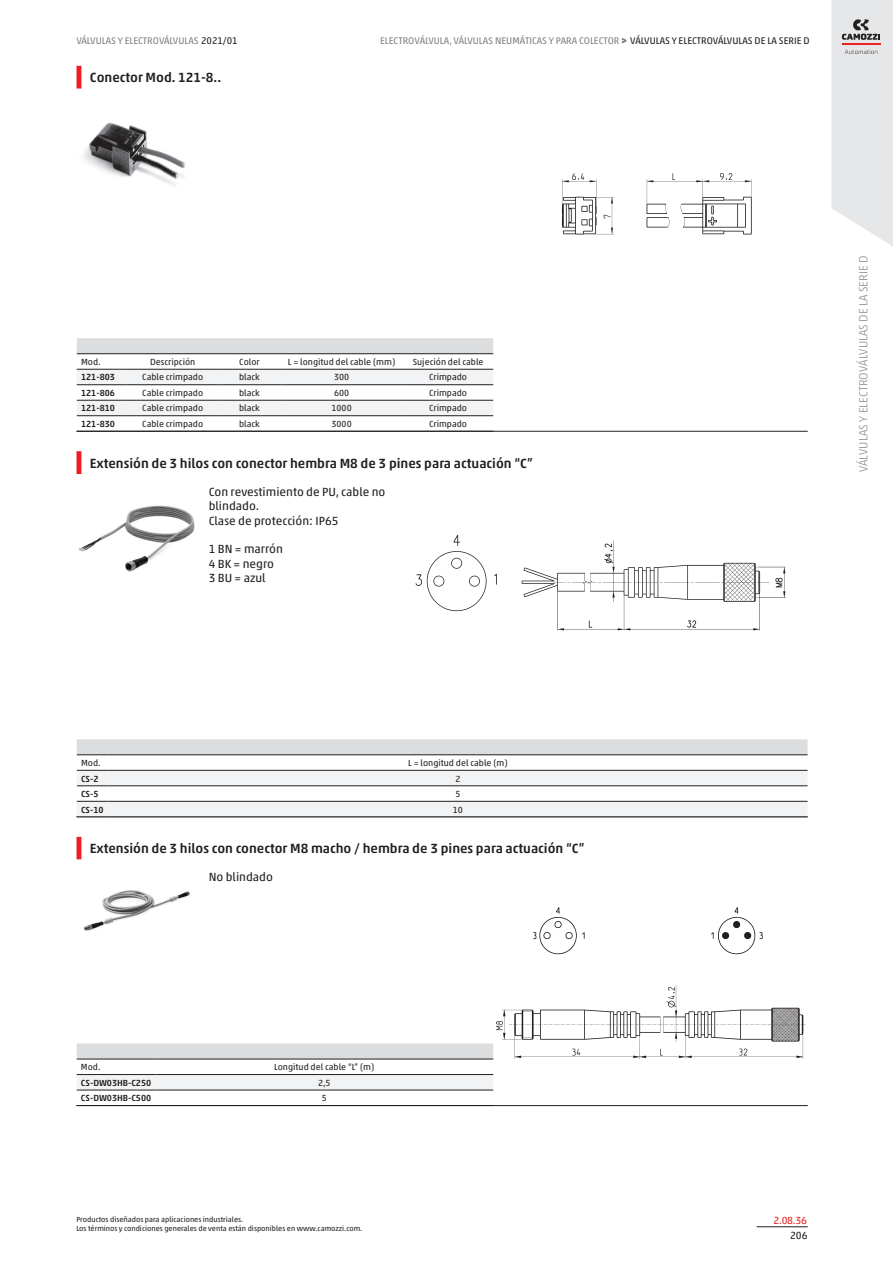
<style>
.page{position:relative;width:893px;height:1263px;background:#fff}
.page>*{position:absolute;margin:0;border:0;box-sizing:border-box;transform-origin:0 0}
.blockTitle_value{font:500 13.5px "Akko W1 G";color:#231f20}
.normal_value{font:12px/14.4px "Akko W1 G";color:#231f20}
.t1{font:300 12px "Akko W1 G";color:#939598}
.secR{font:10.5px "Akko W1 G";color:#e72621}
.sec4R{font:10.5px "Akko W1 G";color:#231f20}
.headTitleR{font:9.75px "Akko W1 G";color:#808285}
.footTitleR{font:9.75px "Akko W1 G";color:#808285}
.models_cell{font:9px "Akko W1 G";color:#231f20}
.models_header{font:9px "Akko W1 G";color:#231f20}
.models_row_header{font:500 9px "Akko W1 G";color:#231f20}
.models_model{font:9px "Akko W1 G";color:#231f20}
.footNotesR{font:7.5px "Akko W1 G";color:#231f20}
.s1{color:#231f20}
.s2{font-size:9px}
</style>
<div class="page">
<hr style="left:757px;top:1226px;width:51px;height:1px;background:#231f20">
<svg style="left:831px;top:0;width:62px;height:246px;background:#e4e4e6"></svg>
<hr style="left:77px;top:66px;width:4px;height:22px;background:#ee1d23">
<div style="left:77px;top:338px;width:416px;height:15px;background:#dcdddf"></div>
<svg style="left:77px;top:370px;width:416px;height:45px"></svg>
<hr style="left:77px;top:384px;width:50px;height:1px;background:#231f20">
<hr style="left:77px;top:400px;width:50px;height:1px;background:#231f20">
<hr style="left:77px;top:415px;width:50px;height:1px;background:#231f20">
<hr style="left:127px;top:384px;width:92px;height:1px;background:#231f20">
<hr style="left:127px;top:400px;width:92px;height:1px;background:#231f20">
<hr style="left:127px;top:415px;width:92px;height:1px;background:#231f20">
<hr style="left:219px;top:384px;width:61px;height:1px;background:#231f20">
<hr style="left:219px;top:400px;width:61px;height:1px;background:#231f20">
<hr style="left:219px;top:415px;width:61px;height:1px;background:#231f20">
<hr style="left:280px;top:384px;width:123px;height:1px;background:#231f20">
<hr style="left:280px;top:400px;width:123px;height:1px;background:#231f20">
<hr style="left:280px;top:415px;width:123px;height:1px;background:#231f20">
<hr style="left:403px;top:384px;width:90px;height:1px;background:#231f20">
<hr style="left:403px;top:400px;width:90px;height:1px;background:#231f20">
<hr style="left:403px;top:415px;width:90px;height:1px;background:#231f20">
<hr style="left:77px;top:353px;width:50px;height:1px;background:#231f20">
<hr style="left:77px;top:369px;width:50px;height:1px;background:#231f20">
<hr style="left:127px;top:353px;width:92px;height:1px;background:#231f20">
<hr style="left:127px;top:369px;width:92px;height:1px;background:#231f20">
<hr style="left:219px;top:353px;width:61px;height:1px;background:#231f20">
<hr style="left:219px;top:369px;width:61px;height:1px;background:#231f20">
<hr style="left:280px;top:353px;width:123px;height:1px;background:#231f20">
<hr style="left:280px;top:369px;width:123px;height:1px;background:#231f20">
<hr style="left:403px;top:353px;width:90px;height:1px;background:#231f20">
<hr style="left:403px;top:369px;width:90px;height:1px;background:#231f20">
<hr style="left:76px;top:431px;width:732px;height:1px;background:#231f20">
<img style="left:84px;top:122px;width:101px;height:64px">
<img style="left:562px;top:173px;width:190px;height:62px">
<hr style="left:77px;top:451px;width:4px;height:23px;background:#ee1d23">
<hr style="left:76px;top:816px;width:732px;height:1px;background:#231f20">
<img style="left:78px;top:505px;width:117px;height:67px">
<img style="left:415px;top:535px;width:371px;height:96px">
<div style="left:77px;top:739px;width:731px;height:15px;background:#dcdddf"></div>
<svg style="left:77px;top:771px;width:731px;height:45px"></svg>
<hr style="left:77px;top:785px;width:31px;height:1px;background:#231f20">
<hr style="left:77px;top:801px;width:31px;height:1px;background:#231f20">
<hr style="left:108px;top:785px;width:700px;height:1px;background:#231f20">
<hr style="left:108px;top:801px;width:700px;height:1px;background:#231f20">
<hr style="left:77px;top:754px;width:31px;height:1px;background:#231f20">
<hr style="left:77px;top:770px;width:31px;height:1px;background:#231f20">
<hr style="left:108px;top:754px;width:700px;height:1px;background:#231f20">
<hr style="left:108px;top:770px;width:700px;height:1px;background:#231f20">
<hr style="left:77px;top:837px;width:4px;height:22px;background:#ee1d23">
<svg style="left:77px;top:1043px;width:416px;height:16px;background:#d7d8da"></svg>
<svg style="left:77px;top:1075px;width:416px;height:15px"></svg>
<hr style="left:77px;top:1090px;width:78px;height:1px;background:#231f20">
<hr style="left:155px;top:1090px;width:338px;height:1px;background:#231f20">
<hr style="left:77px;top:1059px;width:78px;height:1px;background:#231f20">
<hr style="left:77px;top:1074px;width:78px;height:1px;background:#231f20">
<hr style="left:155px;top:1059px;width:338px;height:1px;background:#231f20">
<hr style="left:155px;top:1074px;width:338px;height:1px;background:#231f20">
<hr style="left:76px;top:1105px;width:732px;height:1px;background:#231f20">
<img style="left:496px;top:907px;width:309px;height:152px">
<img style="left:84px;top:890px;width:106px;height:41px">
<p class="footTitleR" style="left:76px;top:33px;width:163px">VÁLVULAS Y ELECTROVÁLVULAS <span class="s1">2021/01</span></p>
<p class="headTitleR" style="left:380px;top:33px;width:431px">ELECTROVÁLVULA, VÁLVULAS NEUMÁTICAS Y PARA COLECTOR <span class="s2">&gt;</span> <span class="s1">VÁLVULAS Y ELECTROVÁLVULAS DE LA SERIE D</span></p>
<p class="blockTitle_value" style="left:90px;top:68px;width:133px">Conector Mod. 121-8..</p>
<p class="models_model" style="left:81px;top:355px;width:21px">Mod.</p>
<p class="models_header" style="left:150px;top:355px;width:47px">Descripción</p>
<p class="models_header" style="left:239px;top:355px;width:22px">Color</p>
<p class="models_header" style="left:288px;top:355px;width:109px">L = longitud del cable (mm)</p>
<p class="models_header" style="left:413px;top:355px;width:72px">Sujeción del cable</p>
<p class="models_row_header" style="left:81px;top:371px;width:35px">121-803</p>
<p class="models_cell" style="left:142px;top:371px;width:62px">Cable crimpado</p>
<p class="models_cell" style="left:239px;top:371px;width:22px">black</p>
<p class="models_cell" style="left:334px;top:371px;width:17px">300</p>
<p class="models_cell" style="left:429px;top:371px;width:40px">Crimpado</p>
<p class="models_row_header" style="left:81px;top:386px;width:35px">121-806</p>
<p class="models_cell" style="left:142px;top:386px;width:62px">Cable crimpado</p>
<p class="models_cell" style="left:239px;top:386px;width:22px">black</p>
<p class="models_cell" style="left:334px;top:386px;width:17px">600</p>
<p class="models_cell" style="left:429px;top:386px;width:40px">Crimpado</p>
<p class="models_row_header" style="left:81px;top:402px;width:35px">121-810</p>
<p class="models_cell" style="left:142px;top:402px;width:62px">Cable crimpado</p>
<p class="models_cell" style="left:239px;top:402px;width:22px">black</p>
<p class="models_cell" style="left:332px;top:402px;width:22px">1000</p>
<p class="models_cell" style="left:429px;top:402px;width:40px">Crimpado</p>
<p class="models_row_header" style="left:81px;top:417px;width:35px">121-830</p>
<p class="models_cell" style="left:142px;top:417px;width:62px">Cable crimpado</p>
<p class="models_cell" style="left:239px;top:417px;width:22px">black</p>
<p class="models_cell" style="left:332px;top:417px;width:22px">3000</p>
<p class="models_cell" style="left:429px;top:417px;width:40px">Crimpado</p>
<p class="blockTitle_value" style="left:90px;top:453px;width:444px">Extensión de 3 hilos con conector hembra M8 de 3 pines para actuación “C”</p>
<p class="normal_value" style="left:209px;top:484px;width:178px">Con revestimiento de PU, cable no blindado.</p>
<p class="normal_value" style="left:209px;top:512px;width:131px">Clase de protección: IP65</p>
<p class="normal_value" style="left:209px;top:541px;width:76px">1 BN = marrón</p>
<p class="normal_value" style="left:209px;top:556px;width:67px">4 BK = negro</p>
<p class="normal_value" style="left:209px;top:570px;width:58px">3 BU = azul</p>
<p class="t1" style="left:855px;top:472px;width:219px;rotate:-90deg">VÁLVULAS Y ELECTROVÁLVULAS DE LA SERIE D</p>
<p class="models_model" style="left:81px;top:756px;width:21px">Mod.</p>
<p class="models_header" style="left:408px;top:756px;width:101px">L = longitud del cable (m)</p>
<p class="models_row_header" style="left:81px;top:772px;width:19px">CS-2</p>
<p class="models_cell" style="left:455px;top:772px;width:7px">2</p>
<p class="models_row_header" style="left:81px;top:787px;width:19px">CS-5</p>
<p class="models_cell" style="left:455px;top:787px;width:7px">5</p>
<p class="models_row_header" style="left:81px;top:803px;width:24px">CS-10</p>
<p class="models_cell" style="left:453px;top:803px;width:12px">10</p>
<p class="blockTitle_value" style="left:90px;top:839px;width:496px">Extensión de 3 hilos con conector M8 macho / hembra de 3 pines para actuación “C”</p>
<p class="normal_value" style="left:209px;top:869px;width:66px">No blindado</p>
<p class="models_model" style="left:81px;top:1061px;width:21px">Mod.</p>
<p class="models_header" style="left:274px;top:1061px;width:102px">Longitud del cable “L” (m)</p>
<p class="models_row_header" style="left:81px;top:1076px;width:72px">CS-DW03HB-C250</p>
<p class="models_cell" style="left:318px;top:1076px;width:14px">2,5</p>
<p class="models_row_header" style="left:81px;top:1091px;width:72px">CS-DW03HB-C500</p>
<p class="models_cell" style="left:322px;top:1092px;width:7px">5</p>
<p class="footNotesR" style="left:76px;top:1214px;width:168px">Productos diseñados para aplicaciones industriales.</p>
<p class="footNotesR" style="left:76px;top:1223px;width:287px">Los términos y condiciones generales de venta están disponibles en www.camozzi.com.</p>
<p class="secR" style="left:773px;top:1212px;width:35px">2.08.36</p>
<p class="sec4R" style="left:790px;top:1228px;width:19px">206</p>
</div>
